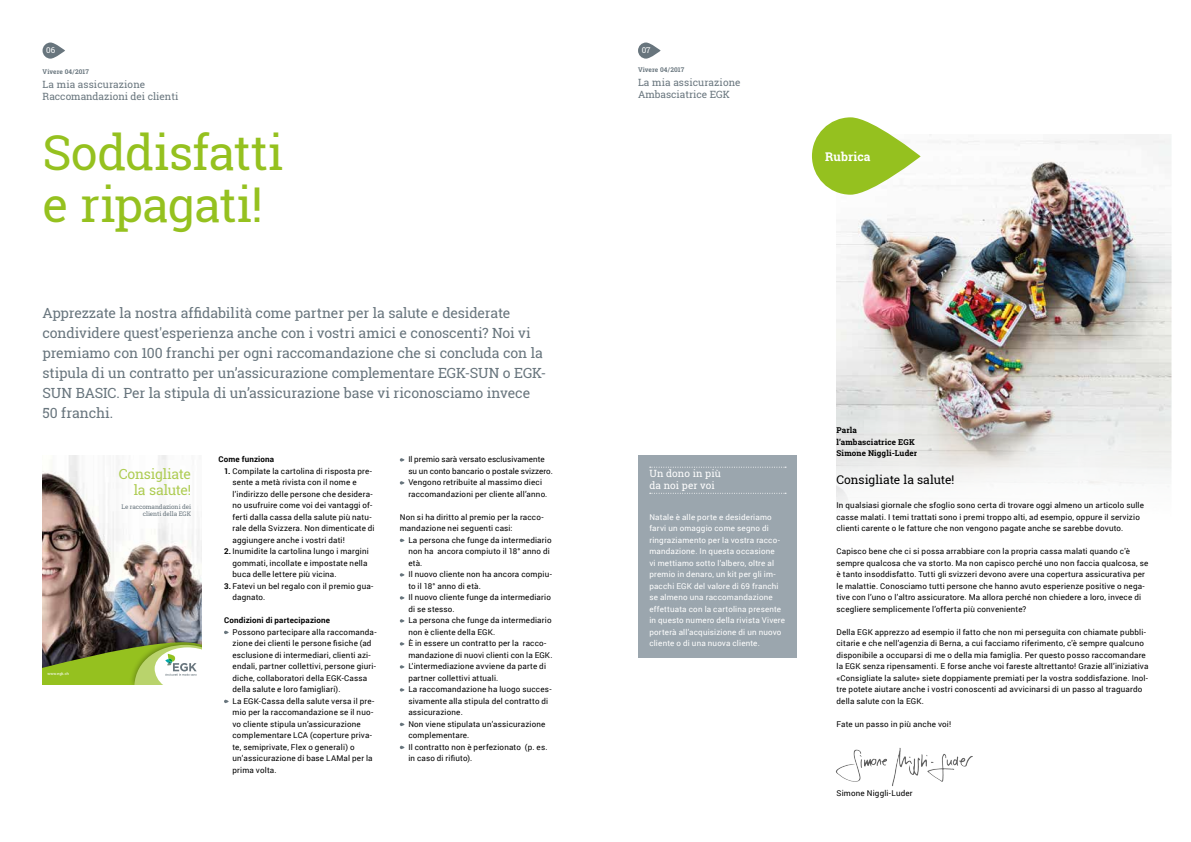
<style>
.page{position:relative;width:1191px;height:842px;background:#fff}
.page>*{position:absolute;margin:0;border:0;box-sizing:border-box;transform-origin:0 0}
.t1{font:48px/52px "Roboto Slab";letter-spacing:-.015em;color:#95c11f}
.t2{font:14px/20px "Roboto Slab";letter-spacing:-.01em;color:#68757d}
.t3{font:13.9px/15.5px "Roboto Slab";letter-spacing:-.02em;color:#aecc53;text-align:right}
.t4{font:12px "Roboto Slab";letter-spacing:-.005em;color:#000}
.t5{font:700 12px "Roboto Slab";letter-spacing:.01em;color:#fff}
.t6{font:10px/12px "Roboto Slab";color:#68757d}
.t7{font:10px/12px "Roboto Slab";letter-spacing:.01em;color:#fff}
.t8{font:8px/11.5px "Roboto";letter-spacing:.02em;color:#000}
.t9{font:8px/11.5px "Roboto";letter-spacing:.025em;color:#fff}
.t10{font:700 8px/11.5px "Roboto Slab";letter-spacing:.015em;color:#000}
.t11{font:700 8px "Roboto";letter-spacing:.02em;color:#000}
.t12{font:8px "Roboto Slab";color:#fff}
.t13{font:700 6.5px "Roboto Slab";letter-spacing:.01em;color:#68757d}
.t14{font:6.2px/7.7px "Roboto Slab";letter-spacing:-.01em;color:#68757d;text-align:right}
.t15{font:3.9px "Roboto";letter-spacing:.01em;color:#fff}
.s1{font-weight:700}
</style>
<div class="page">
<svg style="left:43px;top:43px;width:22px;height:16px"></svg>
<svg style="left:638px;top:43px;width:22px;height:16px"></svg>
<img style="left:836px;top:135px;width:335px;height:370px">
<svg style="left:812px;top:117px;width:108px;height:78px"></svg>
<img style="left:43px;top:456px;width:158px;height:175px">
<img style="left:43px;top:631px;width:159px;height:54px">
<svg style="left:224px;top:631px;width:5px;height:3px"></svg>
<svg style="left:224px;top:700px;width:5px;height:3px"></svg>
<svg style="left:400px;top:458px;width:5px;height:4px"></svg>
<svg style="left:400px;top:481px;width:5px;height:4px"></svg>
<svg style="left:400px;top:539px;width:5px;height:3px"></svg>
<svg style="left:400px;top:573px;width:5px;height:4px"></svg>
<svg style="left:400px;top:596px;width:5px;height:4px"></svg>
<svg style="left:400px;top:619px;width:5px;height:4px"></svg>
<svg style="left:400px;top:642px;width:5px;height:4px"></svg>
<svg style="left:400px;top:665px;width:5px;height:4px"></svg>
<svg style="left:400px;top:688px;width:5px;height:4px"></svg>
<svg style="left:400px;top:723px;width:5px;height:3px"></svg>
<svg style="left:400px;top:746px;width:5px;height:3px"></svg>
<div style="left:638px;top:456px;width:159px;height:202px;background:#9ba6ae"></div>
<svg style="left:650px;top:467px;width:136px;height:1px"></svg>
<svg style="left:650px;top:493px;width:136px;height:1px"></svg>
<img style="left:892px;top:753px;width:7px;height:33px">
<p class="t12" style="left:46px;top:45px;width:11px">06</p>
<p class="t12" style="left:641px;top:45px;width:10px">07</p>
<p class="t13" style="left:638px;top:65px;width:48px">Vivere 04 / 2017</p>
<p class="t6" style="left:638px;top:76px;width:104px">La mia assicurazione<br>Ambasciatrice EGK</p>
<p class="t13" style="left:43px;top:67px;width:48px">Vivere 04 / 2017</p>
<p class="t6" style="left:43px;top:78px;width:137px">La mia assicurazione<br>Raccomandazioni dei clienti</p>
<h1 class="t1" style="left:43px;top:127px;width:243px">Soddisfatti e ripagati!</h1>
<p class="t2" style="left:43px;top:303px;width:505px">Apprezzate la nostra affidabilità come partner per la salute e desiderate condividere quest'esperienza anche con i vostri amici e conoscenti? Noi vi premiamo con 100 franchi per ogni raccomandazione che si concluda con la stipula di un contratto per un’assicurazione complementare EGK-SUN o EGK-SUN BASIC. Per la stipula di un’assicurazione base vi riconosciamo invece 50 franchi.</p>
<p class="t11" style="left:218px;top:454px;width:57px">Come funziona</p>
<p class="t8" style="left:232px;top:465px;width:144px;text-indent:-9px"><span class="s1">1.</span> Compilate la cartolina di risposta pre&shy;sente a metà rivista con il nome e l’indirizzo delle persone che desidera&shy;no usufruire come voi dei vantaggi of&shy;ferti dalla cassa della salute più natu&shy;rale della Svizzera. Non dimenticate di aggiungere anche i vostri dati!</p>
<p class="t8" style="left:232px;top:545px;width:138px;text-indent:-9px"><span class="s1">2.</span> Inumidite la cartolina lungo i margini gommati, incollate e impostate nella buca delle lettere più vicina.</p>
<p class="t8" style="left:232px;top:580px;width:142px;text-indent:-9px"><span class="s1">3.</span> Fatevi un bel regalo con il premio gua&shy;dagnato.</p>
<p class="t11" style="left:224px;top:615px;width:108px">Condizioni di partecipazione</p>
<p class="t8" style="left:232px;top:626px;width:145px">Possono partecipare alla raccomanda&shy;zione dei clienti le persone fisiche (ad esclusione di intermediari, clienti azi&shy;endali, partner collettivi, persone giuri&shy;diche, collaboratori della EGK-Cassa della salute e loro famigliari).<br>La EGK-Cassa della salute versa il pre&shy;mio per la raccomandazione se il nuo&shy;vo cliente stipula un’assicurazione complementare LCA (coperture priva&shy;te, semiprivate, Flex o generali) o un’assicurazione di base LAMal per la prima volta.</p>
<p class="t8" style="left:408px;top:453px;width:146px">Il premio sarà versato esclusivamente su un conto bancario o postale svizzero.<br>Vengono retribuite al massimo dieci raccomandazioni per cliente all’anno.</p>
<p class="t8" style="left:400px;top:511px;width:145px">Non si ha diritto al premio per la racco&shy;mandazione nei seguenti casi:</p>
<p class="t8" style="left:408px;top:534px;width:146px">La persona che funge da intermediario non ha ancora compiuto il 18° anno di età.<br>Il nuovo cliente non ha ancora compiu&shy;to il 18° anno di età.<br>Il nuovo cliente funge da intermediario di se stesso.<br>La persona che funge da intermediario non è cliente della EGK.<br>È in essere un contratto per la racco&shy;mandazione di nuovi clienti con la EGK.<br>L’intermediazione avviene da parte di partner collettivi attuali.<br>La raccomandazione ha luogo succes&shy;sivamente alla stipula del contratto di assicurazione.<br>Non viene stipulata un’assicurazione complementare.<br>Il contratto non è perfezionato (p. es. in caso di rifiuto).</p>
<h3 class="t3" style="left:119px;top:466px;width:74px">Consigliate la salute!</h3>
<p class="t14" style="left:121px;top:502px;width:71px">Le raccomandazioni dei clienti della EGK</p>
<p class="t15" style="left:47px;top:671px;width:23px">www.egk.ch</p>
<p class="t7" style="left:649px;top:468px;width:73px">Un dono in più da noi per voi</p>
<p class="t9" style="left:649px;top:511px;width:137px">Natale è alle porte e desideriamo farvi un omaggio come segno di ringraziamento per la vostra racco&shy;mandazione. In questa occasione<br>vi mettiamo sotto l’albero, oltre al premio in denaro, un kit per gli im&shy;pacchi EGK del valore di 69 franchi se almeno una raccomandazione effettuata con la cartolina presente in questo numero della rivista Vivere porterà all’acquisizione di un nuovo cliente o di una nuova cliente.</p>
<h3 class="t5" style="left:825px;top:148px;width:47px">Rubrica</h3>
<p class="t10" style="left:836px;top:425px;width:82px">Parla l’ambasciatrice EGK<br>Simone Niggli-Luder</p>
<h3 class="t4" style="left:836px;top:471px;width:119px">Consigliate la salute!</h3>
<p class="t8" style="left:836px;top:499px;width:309px">In qualsiasi giornale che sfoglio sono certa di trovare oggi almeno un articolo sulle casse malati. I temi trattati sono i premi troppo alti, ad esempio, oppure il servizio clienti carente o le fatture che non vengono pagate anche se sarebbe dovuto.</p>
<p class="t8" style="left:836px;top:545px;width:313px">Capisco bene che ci si possa arrabbiare con la propria cassa malati quando c'è sempre qualcosa che va storto. Ma non capisco perché uno non faccia qualcosa, se è tanto insoddisfatto. Tutti gli svizzeri devono avere una copertura assicurativa per le malattie. Conosciamo tutti persone che hanno avuto esperienze positive o nega&shy;tive con l’uno o l’altro assicuratore. Ma allora perché non chiedere a loro, invece di scegliere semplicemente l’offerta più conveniente?</p>
<p class="t8" style="left:836px;top:626px;width:313px">Della EGK apprezzo ad esempio il fatto che non mi perseguita con chiamate pubbli&shy;citarie e che nell’agenzia di Berna, a cui facciamo riferimento, c'è sempre qualcuno disponibile a occuparsi di me o della mia famiglia. Per questo posso raccomandare la EGK senza ripensamenti. E forse anche voi fareste altrettanto! Grazie all’iniziativa «Consigliate la salute» siete doppiamente premiati per la vostra soddisfazione. Inol&shy;tre potete aiutare anche i vostri conoscenti ad avvicinarsi di un passo al traguardo della salute con la EGK.</p>
<p class="t8" style="left:836px;top:718px;width:116px">Fate un passo in più anche voi!</p>
<p class="t8" style="left:836px;top:787px;width:78px">Simone Niggli-Luder</p>
</div>
